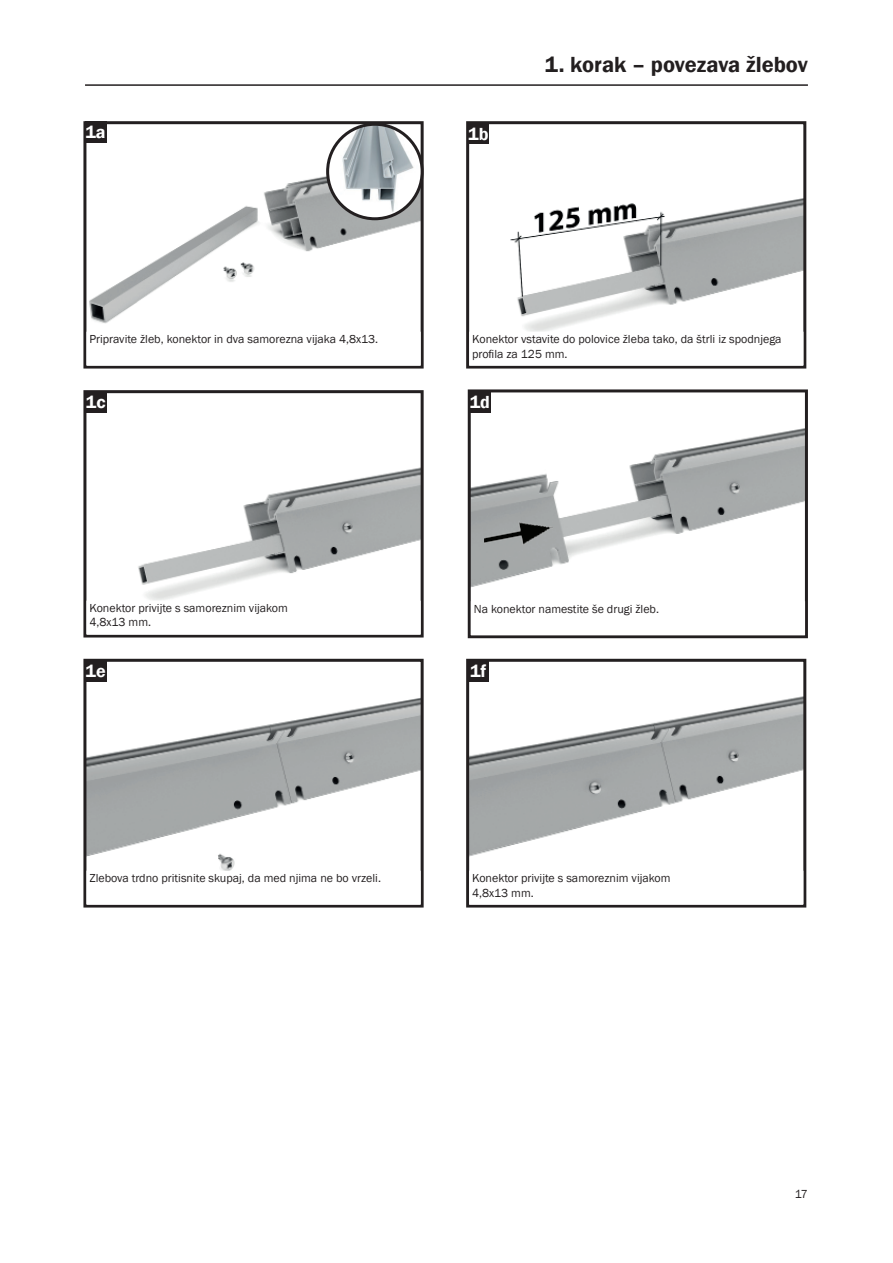
<style>
.page{position:relative;width:893px;height:1263px;background:#fff}
.page>*{position:absolute;margin:0;border:0;box-sizing:border-box;transform-origin:0 0}
.t1{font:600 22.5px "Franklin Gothic";color:#231f20}
.t2{font:600 18px "Franklin Gothic";color:#fff}
.t3{font:12px/14.4px "Franklin Gothic";color:#231f20}
</style>
<div class="page">
<hr style="left:85px;top:84px;width:723px;height:2px;background:#231f20">
<img style="left:510px;top:198px;width:292px;height:134px">
<div style="left:466px;top:121px;width:340px;height:248px;border:3px solid #231f20"></div>
<img style="left:106px;top:394px;width:314px;height:206px">
<div style="left:83px;top:390px;width:341px;height:247px;border:3px solid #231f20"></div>
<img style="left:472px;top:393px;width:332px;height:194px">
<div style="left:468px;top:389px;width:340px;height:249px;border:3px solid #231f20"></div>
<img style="left:87px;top:663px;width:333px;height:208px">
<div style="left:83px;top:659px;width:341px;height:248px;border:3px solid #231f20"></div>
<img style="left:470px;top:681px;width:332px;height:175px">
<div style="left:466px;top:659px;width:340px;height:248px;border:3px solid #231f20"></div>
<img style="left:87px;top:125px;width:333px;height:199px">
<div style="left:83px;top:121px;width:341px;height:248px;border:3px solid #231f20"></div>
<img style="left:484px;top:493px;width:70px;height:85px">
<img style="left:328px;top:124px;width:94px;height:95px;border-radius:47px">
<div style="left:326px;top:123px;width:98px;height:97px;border:3px solid #231f20;border-radius:50%"></div>
<div style="left:85px;top:121px;width:21px;height:21px;background:#231f20"></div>
<div style="left:468px;top:123px;width:21px;height:21px;background:#231f20"></div>
<div style="left:85px;top:391px;width:21px;height:22px;background:#231f20"></div>
<div style="left:469px;top:391px;width:21px;height:21px;background:#231f20"></div>
<div style="left:85px;top:660px;width:21px;height:21px;background:#231f20"></div>
<div style="left:468px;top:660px;width:21px;height:21px;background:#231f20"></div>
<div style="left:86px;top:332px;width:335px;height:34px;border:3px solid #fff"></div>
<div style="left:469px;top:332px;width:334px;height:34px;border:3px solid #fff"></div>
<div style="left:86px;top:601px;width:335px;height:34px;border:3px solid #fff"></div>
<div style="left:86px;top:871px;width:335px;height:34px;border:3px solid #fff"></div>
<div style="left:469px;top:871px;width:334px;height:34px;border:3px solid #fff"></div>
<h2 class="t2" style="left:85px;top:121px;width:22px">1a</h2>
<h2 class="t2" style="left:468px;top:123px;width:22px">1b</h2>
<h1 class="t1" style="left:545px;top:51px;width:265px">1. korak – povezava žlebov</h1>
<p class="t3" style="left:89px;top:332px;width:290px">Pripravite žleb, konektor in dva samorezna vijaka 4,8x13.</p>
<p class="t3" style="left:472px;top:332px;width:311px">Konektor vstavite do polovice žleba tako, da štrli iz spodnjega profila za 125 mm.</p>
<h2 class="t2" style="left:86px;top:391px;width:21px">1c</h2>
<h2 class="t2" style="left:470px;top:391px;width:22px">1d</h2>
<p class="t3" style="left:89px;top:601px;width:200px">Konektor privijte s samoreznim vijakom<br>4,8x13 mm.</p>
<p class="t3" style="left:474px;top:602px;width:187px">Na konektor namestite še drugi žleb.</p>
<h2 class="t2" style="left:86px;top:660px;width:22px">1e</h2>
<h2 class="t2" style="left:470px;top:660px;width:18px">1f</h2>
<p class="t3" style="left:89px;top:871px;width:293px">Žlebova trdno pritisnite skupaj, da med njima ne bo vrzeli.</p>
<p class="t3" style="left:472px;top:871px;width:200px">Konektor privijte s samoreznim vijakom<br>4,8x13 mm.</p>
<p class="t3" style="left:795px;top:1187px;width:15px">17</p>
</div>
